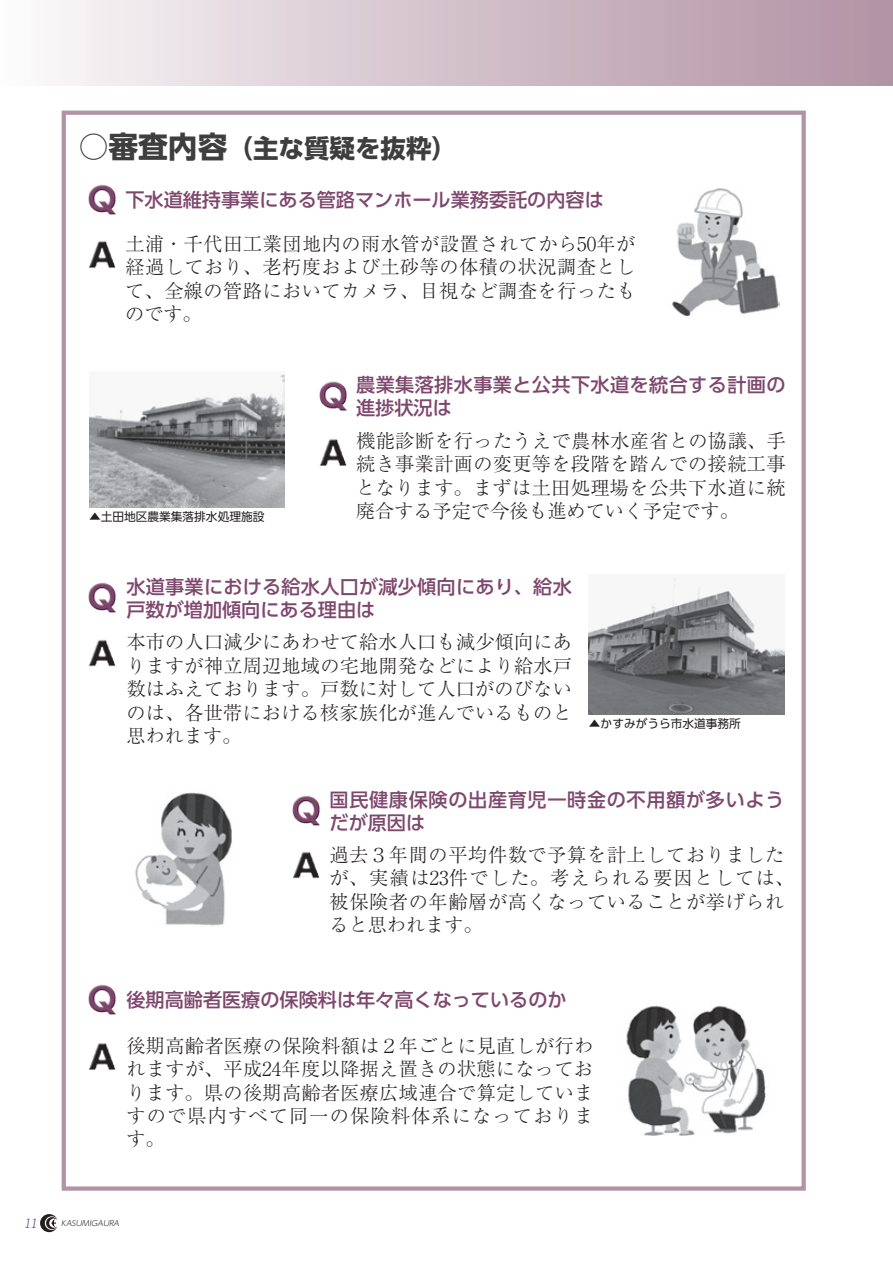
<style>
.page{position:relative;width:893px;height:1263px;background:#fff}
.page>*{position:absolute;margin:0;border:0;box-sizing:border-box;transform-origin:0 0}
.t1{font:700 25.5px "UD Shin Go Pro";color:#3e3e3f}
.t2{font:300 19.2px/23.4px "Ryumin Pro";letter-spacing:.025em;color:#231f20;text-align:justify}
.t3{font:500 19.2px/23.4px "UD Shin Go Pro";color:#7e476d}
.t4{font:500 19.2px/23.4px "UD Shin Go Pro";letter-spacing:.035em;color:#7e476d}
.t5{font:500 19.2px/23.4px "UD Shin Go Pro";letter-spacing:.02em;color:#7e476d}
.t6{font:italic 300 12.75px "Ryumin Pr 6";color:#7e476d}
.t7{font:11.7px "UD Shin Go Pro";color:#231f20}
.t8{font:italic 300 7.5px "UD Shin Go Pro";color:#231f20}
.s1{font-size:29.7px}
</style>
<div class="page">
<svg style="left:40px;top:1214px;width:17px;height:18px"></svg>
<div style="left:0;top:0;width:893px;height:85px;background:linear-gradient(to right,#faf9f9,#b090a2)"></div>
<div style="left:62px;top:111px;width:744px;height:1080px;border:4px solid #b293a6"></div>
<img style="left:88px;top:184px;width:28px;height:31px">
<img style="left:88px;top:582px;width:28px;height:31px">
<img style="left:88px;top:984px;width:28px;height:31px">
<img style="left:319px;top:381px;width:28px;height:30px">
<img style="left:292px;top:795px;width:28px;height:31px">
<img style="left:89px;top:241px;width:27px;height:27px">
<img style="left:89px;top:639px;width:27px;height:28px">
<img style="left:89px;top:1043px;width:27px;height:27px">
<img style="left:320px;top:439px;width:27px;height:27px">
<img style="left:293px;top:851px;width:27px;height:28px">
<img style="left:672px;top:188px;width:107px;height:127px">
<img style="left:589px;top:577px;width:195px;height:137px">
<img style="left:626px;top:1005px;width:140px;height:131px">
<img style="left:135px;top:792px;width:97px;height:134px">
<img style="left:89px;top:374px;width:196px;height:133px">
<h1 class="t1" style="left:79px;top:128px;width:380px"><span class="s1">○審査内容</span>（主な質疑を抜粋）</h1>
<p class="t3" style="left:125px;top:188px;width:480px">下水道維持事業にある管路マンホール業務委託の内容は</p>
<p class="t2" style="left:125px;top:230px;width:512px">土浦・千代田工業団地内の雨水管が設置されてから50年が経過しており、老朽度および土砂等の体積の状況調査として、全線の管路においてカメラ、目視など調査を行ったものです。</p>
<p class="t7" style="left:89px;top:507px;width:177px">▲土田地区農業集落排水処理施設</p>
<p class="t5" style="left:356px;top:372px;width:431px">農業集落排水事業と公共下水道を統合する計画の進捗状況は</p>
<p class="t2" style="left:356px;top:427px;width:431px">機能診断を行ったうえで農林水産省との協議、手続き事業計画の変更等を段階を踏んでの接続工事となります。まずは土田処理場を公共下水道に統廃合する予定で今後も進めていく予定です。</p>
<p class="t3" style="left:126px;top:574px;width:447px">水道事業における給水人口が減少傾向にあり、給水戸数が増加傾向にある理由は</p>
<p class="t2" style="left:126px;top:629px;width:447px">本市の人口減少にあわせて給水人口も減少傾向にありますが神立周辺地域の宅地開発などにより給水戸数はふえております。戸数に対して人口がのびないのは、各世帯における核家族化が進んでいるものと思われます。</p>
<p class="t7" style="left:589px;top:714px;width:154px">▲かすみがうら市水道事務所</p>
<p class="t4" style="left:330px;top:787px;width:456px">国民健康保険の出産育児一時金の不用額が多いようだが原因は</p>
<p class="t2" style="left:330px;top:842px;width:466px;text-align:left">過去３年間の平均件数で予算を計上しておりましたが、実績は23件でした。考えられる要因としては、被保険者の年齢層が高くなっていることが挙げられると思われます。</p>
<p class="t3" style="left:126px;top:987px;width:442px">後期高齢者医療の保険料は年々高くなっているのか</p>
<p class="t2" style="left:126px;top:1032px;width:468px">後期高齢者医療の保険料額は２年ごとに見直しが行われますが、平成24年度以降据え置きの状態になっております。県の後期高齢者医療広域連合で算定していますので県内すべて同一の保険料体系になっております。</p>
<p class="t6" style="left:24px;top:1213px;width:18px">11</p>
<p class="t8" style="left:61px;top:1217px;width:62px">KASUMIGAURA</p>
</div>
